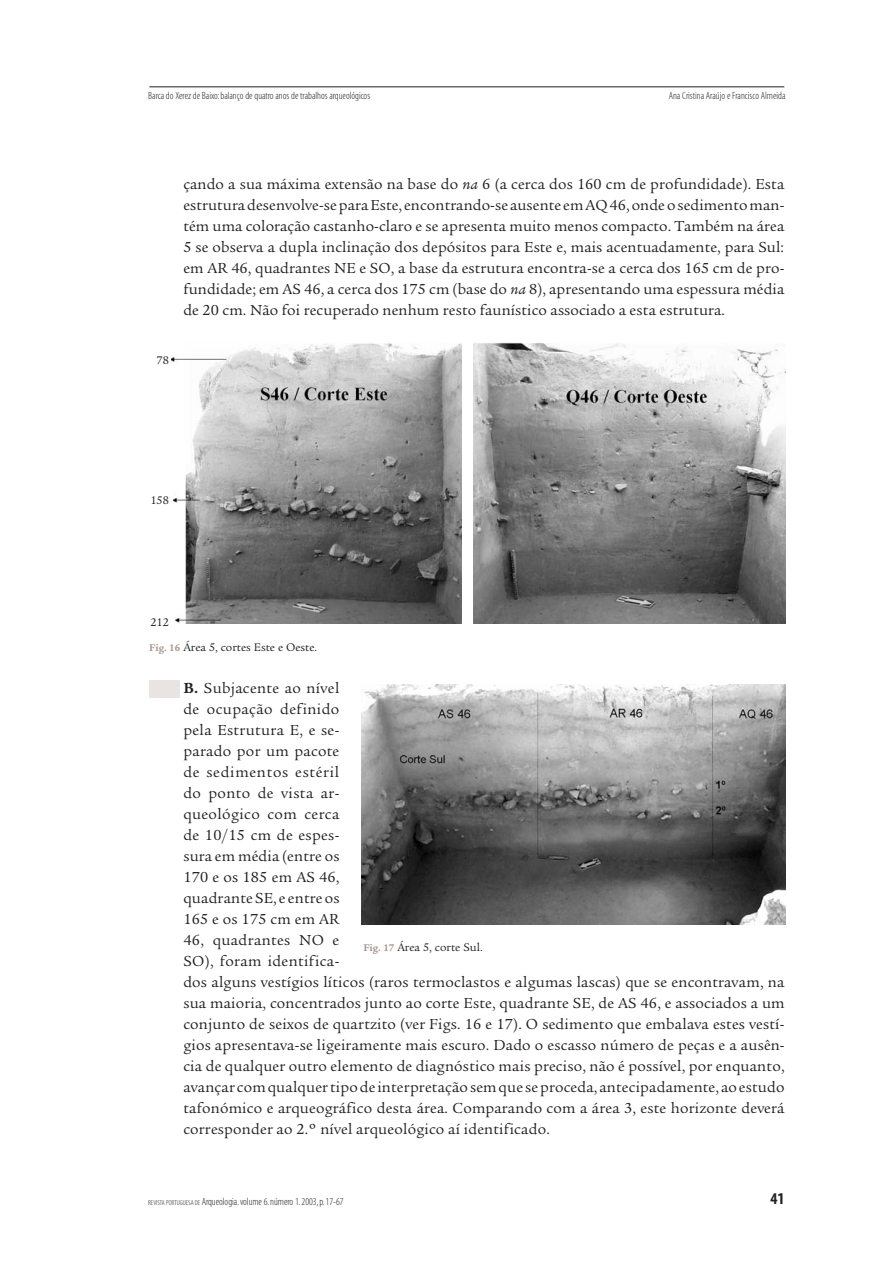
<style>
.page{position:relative;width:893px;height:1262px;background:#fff}
.page>*{position:absolute;margin:0;border:0;box-sizing:border-box;transform-origin:0 0}
.t1{font:16.5px "Myriad MM 700 300";color:#231f20}
.t2{font:15.75px/21px "Legacy Serif";letter-spacing:.015em;color:#231f20;text-align:justify}
.t3{font:12px "Legacy Serif";color:#231f20}
.t4{font:10.5px "Myriad MM 215 300";color:#231f20}
.s1{font-style:italic}
.s2{font-weight:700;font-size:10.5px;color:#a6978d}
.s3{font-weight:700}
.s4{font-size:7.2px}
</style>
<div class="page">
<hr style="left:149px;top:87px;width:635px;height:1px;background:#231f20">
<img style="left:171px;top:342px;width:615px;height:282px">
<div style="left:148px;top:480px;width:25px;height:28px;background:#fff"></div>
<div style="left:148px;top:598px;width:26px;height:27px;background:#fff"></div>
<img style="left:362px;top:684px;width:424px;height:240px">
<div style="left:462px;top:339px;width:11px;height:292px;background:#fff"></div>
<div style="left:150px;top:680px;width:30px;height:18px;background:#e9e4e1"></div>
<p class="t4" style="left:148px;top:92px;width:223px">Barca do Xerez de Baixo:balanço de quatro anos de trabalhos arqueológicos</p>
<p class="t4" style="left:668px;top:92px;width:118px">Ana Cristina Araújo e Francisco Almeida</p>
<p class="t3" style="left:157px;top:356px;width:14px">78</p>
<p class="t2" style="left:183px;top:175px;width:602px">çando a sua máxima extensão na base do <span class="s1">na</span> 6 (a cerca dos 160 cm de profundidade). Esta estrutura desenvolve-se para Este, encontrando-se ausente em AQ 46, onde o sedimento man&shy;tém uma coloração castanho-claro e se apresenta muito menos compacto. Também na área 5 se observa a dupla inclinação dos depósitos para Este e, mais acentuadamente, para Sul: em AR 46, quadrantes NE e SO, a base da estrutura encontra-se a cerca dos 165 cm de pro&shy;fundidade; em AS 46, a cerca dos 175 cm (base do <span class="s1">na</span> 8), apresentando uma espessura média de 20 cm. Não foi recuperado nenhum resto faunístico associado a esta estrutura.</p>
<p class="t3" style="left:150px;top:496px;width:20px">158</p>
<p class="t3" style="left:150px;top:617px;width:20px">212</p>
<p class="t3" style="left:149px;top:642px;width:169px"><span class="s2">Fig. 16</span> Área 5, cortes Este e Oeste.</p>
<p class="t2" style="left:183px;top:679px;width:603px;text-align:left"><span class="s3">B.</span> Subjacente ao nível<br>de ocupação definido<br>pela Estrutura E, e se-<br>parado por um pacote<br>de sedimentos estéril<br>do ponto de vista ar-<br>queológico com cerca<br>de 10/15 cm de espes-<br>sura em média (entre os<br>170 e os 185 em AS 46,<br>quadrante SE, e entre os<br>165 e os 175 cm em AR<br>46, quadrantes NO e<br>SO), foram identifica-<br>dos alguns vestígios líticos (raros termoclastos e algumas lascas) que se encontravam, na sua maioria, concentrados junto ao corte Este, quadrante SE, de AS 46, e associados a um conjunto de seixos de quartzito (ver Figs. 16 e 17). O sedimento que embalava estes vestí&shy;gios apresentava-se ligeiramente mais escuro. Dado o escasso número de peças e a ausên&shy;cia de qualquer outro elemento de diagnóstico mais preciso, não é possível, por enquanto, avançar com qualquer tipo de interpretação sem que se proceda, antecipadamente, ao estudo tafonómico e arqueográfico desta área. Comparando com a área 3, este horizonte deverá corresponder ao 2.º nível arqueológico aí identificado.</p>
<p class="t3" style="left:363px;top:942px;width:121px"><span class="s2">Fig. 17</span> Área 5, corte Sul.</p>
<p class="t4" style="left:148px;top:1197px;width:197px"><span class="s4">REVISTA PORTUGUESA DE</span> Arqueologia.volume 6.número 1.2003,p.17-67</p>
<p class="t1" style="left:770px;top:1192px;width:16px">41</p>
</div>
